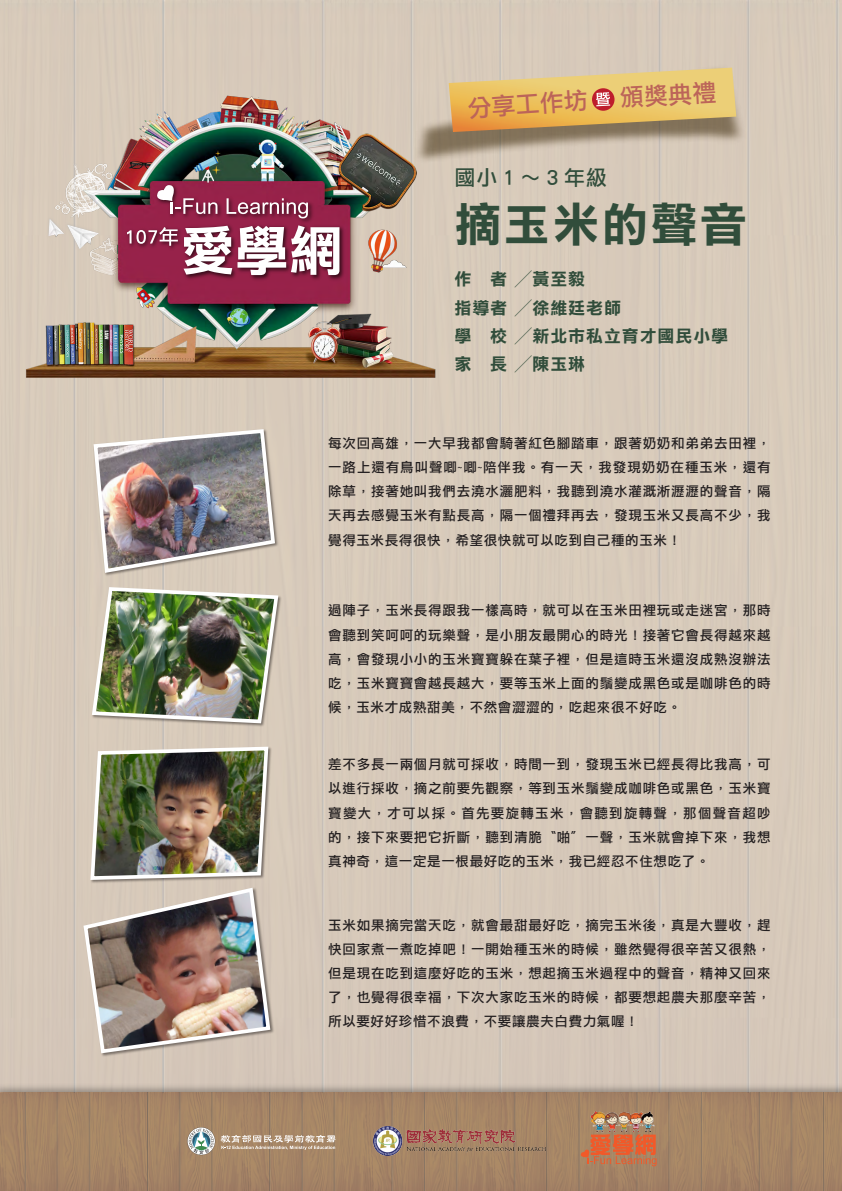
<style>
.page{position:relative;width:842px;height:1191px;background:#fff}
.page>*{position:absolute;margin:0;border:0;box-sizing:border-box;transform-origin:0 0}
.t1{font:46.8px "DF Li Hei Std W7";letter-spacing:.05em;color:#314d3b}
.t2{font:24.1px "Li Hei Pro";color:#bc6459}
.t3{font:20.85px "DF Li Hei Std W5";letter-spacing:.05em;color:#314d3b}
.t4{font:17px/28.4px "DF Li Hei Std W7";letter-spacing:.05em;color:#314d3b}
.t5{font:13.45px/24.1px "DF Li Hei Std W5";letter-spacing:.06em;color:#231f20;text-align:justify}
</style>
<div class="page">
<div style="left:0;top:0;width:842px;height:1080px;background:#d7caba"></div>
<svg style="left:92px;top:439px;width:185px;height:29px;background:#908d8f"></svg>
<img style="left:78px;top:468px;width:238px;height:363px">
<img style="left:90px;top:585px;width:190px;height:127px">
<img style="left:75px;top:712px;width:207px;height:264px">
<div style="left:77px;top:855px;width:213px;height:225px;background:#d5c7b9"></div>
<img style="left:81px;top:744px;width:191px;height:311px">
<img style="left:441px;top:30px;width:343px;height:169px">
<svg style="left:449px;top:68px;width:287px;height:64px;background:#dcb76d"></svg>
<img style="left:0;top:1080px;width:842px;height:12px">
<img style="left:0;top:1092px;width:842px;height:99px">
<svg style="left:579px;top:1134px;width:77px;height:32px;background:#c97049"></svg>
<img style="left:588px;top:1111px;width:68px;height:21px">
<svg style="left:221px;top:1135px;width:115px;height:15px;background:#bfa891"></svg>
<svg style="left:187px;top:1127px;width:28px;height:28px"></svg>
<img style="left:402px;top:1124px;width:152px;height:32px">
<img style="left:373px;top:1126px;width:31px;height:29px">
<img style="left:21px;top:19px;width:420px;height:420px">
<img style="left:124px;top:223px;width:56px;height:30px">
<svg style="left:127px;top:227px;width:51px;height:19px"></svg>
<img style="left:180px;top:222px;width:166px;height:60px">
<svg style="left:184px;top:225px;width:155px;height:50px"></svg>
<img style="left:154px;top:181px;width:161px;height:45px">
<svg style="left:227px;top:198px;width:81px;height:20px;background:#a0536d"></svg>
<svg style="left:153px;top:184px;width:64px;height:30px"></svg>
<h2 class="t2" style="left:467px;top:96px;width:122px;rotate:-4deg">分享工作坊</h2>
<h2 class="t2" style="left:619px;top:85px;width:98px;rotate:-3deg">頒獎典禮</h2>
<h3 class="t3" style="left:454px;top:166px;width:154px">國小１∼３年級</h3>
<h1 class="t1" style="left:454px;top:199px;width:294px">摘玉米的聲音</h1>
<p class="t4" style="left:454px;top:265px;width:275px">作　者 ╱黃至毅<br>指導者 ╱徐維廷老師<br>學　校 ╱新北市私立育才國民小學家　長 ╱陳玉琳</p>
<p class="t5" style="left:328px;top:431px;width:444px">每次回高雄，一大早我都會騎著紅色腳踏車，跟著奶奶和弟弟去田裡，一路上還有鳥叫聲唧~唧~陪伴我。有一天，我發現奶奶在種玉米，還有除草，接著她叫我們去澆水灑肥料，我聽到澆水灌溉淅瀝瀝的聲音，隔天再去感覺玉米有點長高，隔一個禮拜再去，發現玉米又長高不少，我覺得玉米長得很快，希望很快就可以吃到自己種的玉米！</p>
<p class="t5" style="left:328px;top:598px;width:444px">過陣子，玉米長得跟我一樣高時，就可以在玉米田裡玩或走迷宮，那時會聽到笑呵呵的玩樂聲，是小朋友最開心的時光！接著它會長得越來越高，會發現小小的玉米寶寶躲在葉子裡，但是這時玉米還沒成熟沒辦法吃，玉米寶寶會越長越大，要等玉米上面的鬚變成黑色或是咖啡色的時候，玉米才成熟甜美，不然會澀澀的，吃起來很不好吃。</p>
<p class="t5" style="left:328px;top:752px;width:444px">差不多長一兩個月就可採收，時間一到，發現玉米已經長得比我高，可以進行採收，摘之前要先觀察，等到玉米鬚變成咖啡色或黑色，玉米寶寶變大，才可以採。首先要旋轉玉米，會聽到旋轉聲，那個聲音超吵的，接下來要把它折斷，聽到清脆〝啪〞一聲，玉米就會掉下來，我想真神奇，這一定是一根最好吃的玉米，我已經忍不住想吃了。</p>
<p class="t5" style="left:328px;top:912px;width:444px">玉米如果摘完當天吃，就會最甜最好吃，摘完玉米後，真是大豐收，趕快回家煮一煮吃掉吧！一開始種玉米的時候，雖然覺得很辛苦又很熱，但是現在吃到這麼好吃的玉米，想起摘玉米過程中的聲音，精神又回來了，也覺得很幸福，下次大家吃玉米的時候，都要想起農夫那麼辛苦，所以要好好珍惜不浪費，不要讓農夫白費力氣喔！</p>
</div>
